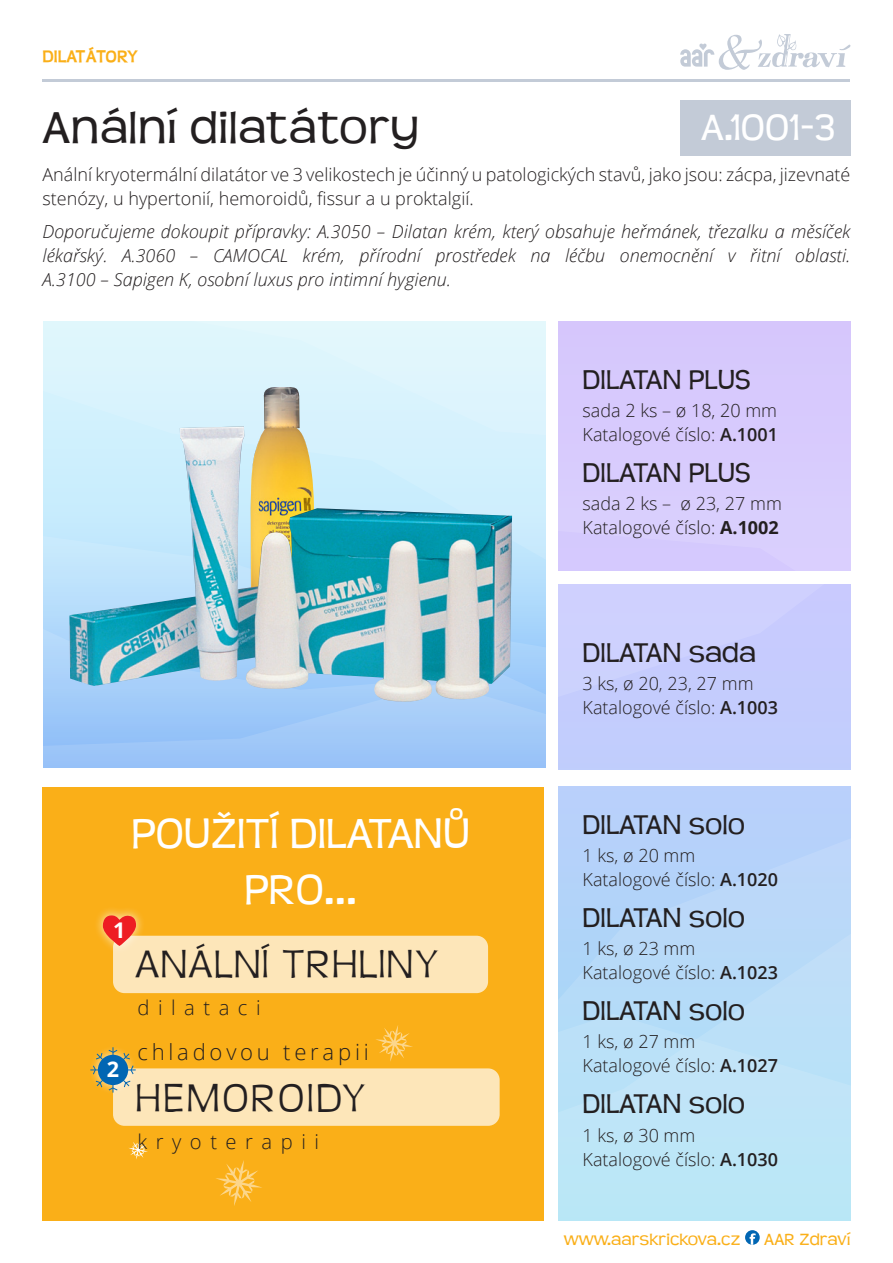
<style>
.page{position:relative;width:893px;height:1263px;background:#fff}
.page>*{position:absolute;margin:0;border:0;box-sizing:border-box;transform-origin:0 0}
.t1{font:49.5px "Teen";letter-spacing:.01em;color:#231f20}
.t2{font:46.5px/55.8px "Teen";color:#fff;text-align:center}
.t3{font:300 45px "Teen";letter-spacing:.02em;color:#231f20}
.t4{font:300 45px "Teen";letter-spacing:.05em;color:#231f20}
.t5{font:40.5px "Teen";color:#fff}
.t6{font:30px "Teen";color:#231f20}
.t7{font:300 22.05px "Open Sans";letter-spacing:.17em;color:#231f20}
.t8{font:700 21.6px "Open Sans";color:#fff}
.t9{font:300 20.25px "Open Sans";letter-spacing:.42em;color:#231f20}
.t10{font:300 18px/24px "Open Sans";color:#231f20}
.t11{font:italic 300 18px/24px "Open Sans";color:#231f20;text-align:justify}
.t12{font:18px "Teen";color:#faaf18}
.t13{font:700 18px "Teen";color:#faaf18}
.s1{font-weight:600}
.s2{font-weight:700}
</style>
<div class="page">
<div style="left:43px;top:787px;width:501px;height:433px;background:#faaf18"></div>
<svg style="left:680px;top:34px;width:171px;height:36px"></svg>
<div style="left:43px;top:744px;width:502px;height:23px;background:#9ac4f8"></div>
<svg style="left:43px;top:447px;width:502px;height:297px;background:#aad2f9"></svg>
<div style="left:43px;top:322px;width:502px;height:125px;background:#ddf5fd"></div>
<div style="left:558px;top:322px;width:292px;height:248px;background:#d7cafd"></div>
<svg style="left:558px;top:585px;width:292px;height:185px;background:#c7cdfd"></svg>
<svg style="left:558px;top:787px;width:292px;height:433px;background:#b9dcf8"></svg>
<hr style="left:43px;top:79px;width:807px;height:2px;background:#c3cbd7">
<div style="left:680px;top:100px;width:170px;height:55px;background:#c3cbd7"></div>
<svg style="left:745px;top:1230px;width:15px;height:15px"></svg>
<svg style="left:750px;top:1233px;width:6px;height:12px"></svg>
<div style="left:113px;top:1068px;width:387px;height:58px;background:#fde6b9;border-radius:11px"></div>
<div style="left:113px;top:936px;width:375px;height:57px;background:#fde6b9;border-radius:11px"></div>
<div style="left:89px;top:1045px;width:49px;height:50px;background:#fff;opacity:.75"></div>
<div style="left:94px;top:906px;width:51px;height:49px;background:#fff;opacity:.75"></div>
<svg style="left:103px;top:915px;width:33px;height:31px"></svg>
<hr style="left:113px;top:1047px;width:1px;height:45px;background:#0166b3">
<hr style="left:90px;top:1069px;width:46px;height:1px;background:#0166b3">
<svg style="left:93px;top:1049px;width:41px;height:42px"></svg>
<svg style="left:129px;top:1140px;width:19px;height:19px"></svg>
<svg style="left:216px;top:1160px;width:46px;height:46px"></svg>
<svg style="left:376px;top:1025px;width:37px;height:36px"></svg>
<img style="left:250px;top:387px;width:65px;height:39px">
<img style="left:69px;top:426px;width:443px;height:276px">
<p class="t13" style="left:43px;top:46px;width:97px">DILATÁTORY</p>
<h1 class="t1" style="left:43px;top:101px;width:378px">Anální dilatátory</h1>
<h3 class="t5" style="left:701px;top:106px;width:136px">A.1001-3</h3>
<p class="t10" style="left:43px;top:162px;width:809px">Anální kryotermální dilatátor ve 3 velikostech je účinný u patologických stavů, jako jsou: zácpa, jizevnaté stenózy, u hypertonií, hemoroidů, fissur a u proktalgií.</p>
<p class="t11" style="left:43px;top:219px;width:809px">Doporučujeme dokoupit přípravky: A.3050 – Dilatan krém, který obsahuje heřmánek, třezalku a měsíček lékařský. A.3060 – CAMOCAL krém, přírodní prostředek na léčbu onemocnění v řitní oblasti.<br>A.3100 – Sapigen K, osobní luxus pro intimní hygienu.</p>
<h3 class="t6" style="left:583px;top:363px;width:170px">DILATAN PLUS</h3>
<p class="t10" style="left:583px;top:398px;width:197px">sada 2 ks – ø 18, 20 mm<br>Katalogové číslo: <span class="s1">A.1001</span></p>
<h3 class="t6" style="left:583px;top:456px;width:170px">DILATAN PLUS</h3>
<p class="t10" style="left:583px;top:491px;width:201px">sada 2 ks – ø 23, 27 mm<br>Katalogové číslo: <span class="s2">A.1002</span></p>
<p class="t8" style="left:113px;top:915px;width:14px">1</p>
<p class="t8" style="left:107px;top:1054px;width:14px">2</p>
<h2 class="t2" style="left:132px;top:806px;width:339px">POUŽITÍ DILATANŮ<br>PRO…</h2>
<h3 class="t3" style="left:135px;top:940px;width:306px">ANÁLNÍ TRHLINY</h3>
<p class="t9" style="left:137px;top:994px;width:125px">dilataci</p>
<p class="t7" style="left:137px;top:1037px;width:233px">chladovou terapii</p>
<h3 class="t4" style="left:135px;top:1074px;width:233px">HEMOROIDY</h3>
<p class="t9" style="left:137px;top:1127px;width:183px">kryoterapii</p>
<h3 class="t6" style="left:583px;top:636px;width:175px">DILATAN sada</h3>
<p class="t10" style="left:583px;top:671px;width:197px">3 ks, ø 20, 23, 27 mm<br>Katalogové číslo: <span class="s1">A.1003</span></p>
<h3 class="t6" style="left:583px;top:808px;width:164px">DILATAN solo</h3>
<p class="t10" style="left:583px;top:843px;width:197px">1 ks, ø 20 mm<br>Katalogové číslo: <span class="s1">A.1020</span></p>
<h3 class="t6" style="left:583px;top:901px;width:164px">DILATAN solo</h3>
<p class="t10" style="left:583px;top:936px;width:197px">1 ks, ø 23 mm<br>Katalogové číslo: <span class="s1">A.1023</span></p>
<h3 class="t6" style="left:583px;top:994px;width:164px">DILATAN solo</h3>
<p class="t10" style="left:583px;top:1029px;width:197px">1 ks, ø 27 mm<br>Katalogové číslo: <span class="s1">A.1027</span></p>
<h3 class="t6" style="left:583px;top:1087px;width:164px">DILATAN solo</h3>
<p class="t10" style="left:583px;top:1122px;width:197px">1 ks, ø 30 mm<br>Katalogové číslo: <span class="s1">A.1030</span></p>
<p class="t12" style="left:564px;top:1229px;width:178px">www.aarskrickova.cz</p>
<p class="t12" style="left:764px;top:1229px;width:88px">AAR Zdraví</p>
</div>
